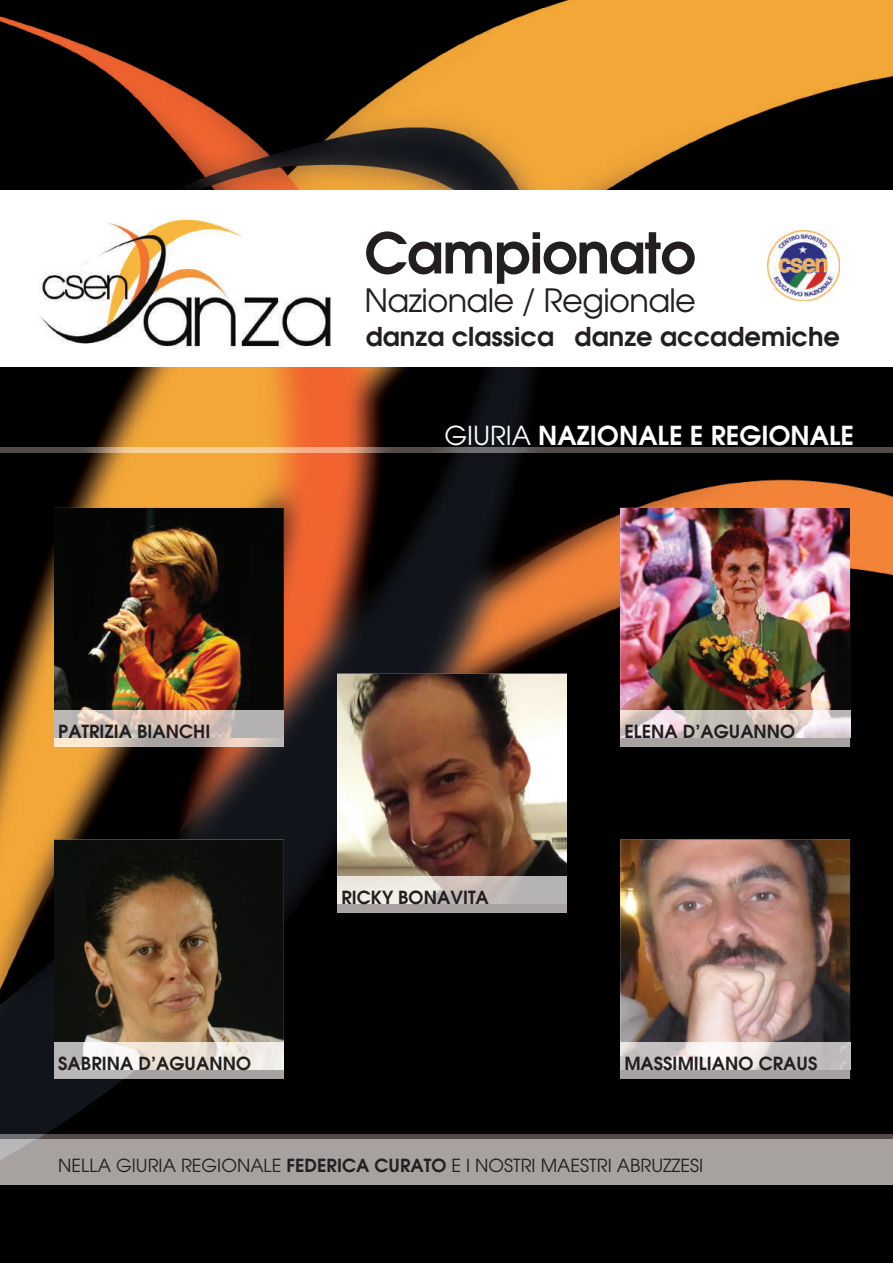
<style>
.page{position:relative;width:893px;height:1263px;background:#fff}
.page>*{position:absolute;margin:0;border:0;box-sizing:border-box;transform-origin:0 0}
.t1{font:600 55.8px "Avant Garde";letter-spacing:-.02em;color:#231f20}
.t2{font:31.95px "Avant Garde";letter-spacing:-.02em;color:#231f20}
.t3{font:600 26.1px "Avant Garde";color:#fff}
.t4{font:600 25.95px "Avant Garde";color:#231f20}
.t5{font:600 18px "Avant Garde";color:#231f20}
.t6{font:18px "Avant Garde";color:#231f20}
.s1{font-weight:400}
.s2{font-weight:600}
</style>
<div class="page">
<img style="left:0;top:0;width:893px;height:1263px">
<div style="left:0;top:190px;width:893px;height:177px;background:#fff"></div>
<img style="left:39px;top:218px;width:293px;height:131px">
<img style="left:767px;top:230px;width:72px;height:71px">
<img style="left:0;top:448px;width:893px;height:4px">
<img style="left:0;top:1134px;width:893px;height:50px">
<img style="left:337px;top:674px;width:230px;height:202px">
<div style="left:337px;top:904px;width:230px;height:9px;background:#a7a2a0"></div>
<img style="left:337px;top:876px;width:230px;height:28px">
<img style="left:54px;top:840px;width:230px;height:202px">
<img style="left:54px;top:1069px;width:230px;height:9px">
<img style="left:54px;top:1042px;width:230px;height:27px">
<img style="left:620px;top:840px;width:230px;height:202px">
<img style="left:620px;top:1069px;width:230px;height:9px">
<img style="left:620px;top:1042px;width:230px;height:27px">
<img style="left:54px;top:508px;width:230px;height:203px">
<img style="left:54px;top:738px;width:230px;height:9px">
<img style="left:54px;top:711px;width:230px;height:27px">
<img style="left:620px;top:508px;width:230px;height:203px">
<div style="left:620px;top:738px;width:230px;height:9px;background:#a7a2a0"></div>
<img style="left:620px;top:711px;width:230px;height:27px">
<h1 class="t1" style="left:364px;top:216px;width:333px">Campionato</h1>
<h2 class="t2" style="left:364px;top:280px;width:333px">Nazionale / Regionale</h2>
<h3 class="t4" style="left:366px;top:319px;width:476px">danza classica danze accademiche</h3>
<h3 class="t3" style="left:444px;top:418px;width:411px"><span class="s1">GIURIA</span> NAZIONALE E REGIONALE</h3>
<p class="t5" style="left:58px;top:719px;width:154px">PATRIZIA BIANCHI</p>
<p class="t5" style="left:624px;top:719px;width:172px">ELENA D’AGUANNO</p>
<p class="t5" style="left:341px;top:885px;width:149px">RICKY BONAVITA</p>
<p class="t5" style="left:58px;top:1051px;width:194px">SABRINA D’AGUANNO</p>
<p class="t5" style="left:624px;top:1051px;width:194px">MASSIMILIANO CRAUS</p>
<p class="t6" style="left:58px;top:1154px;width:646px">NELLA GIURIA REGIONALE <span class="s2">FEDERICA CURATO</span> E I NOSTRI MAESTRI ABRUZZESI</p>
</div>
